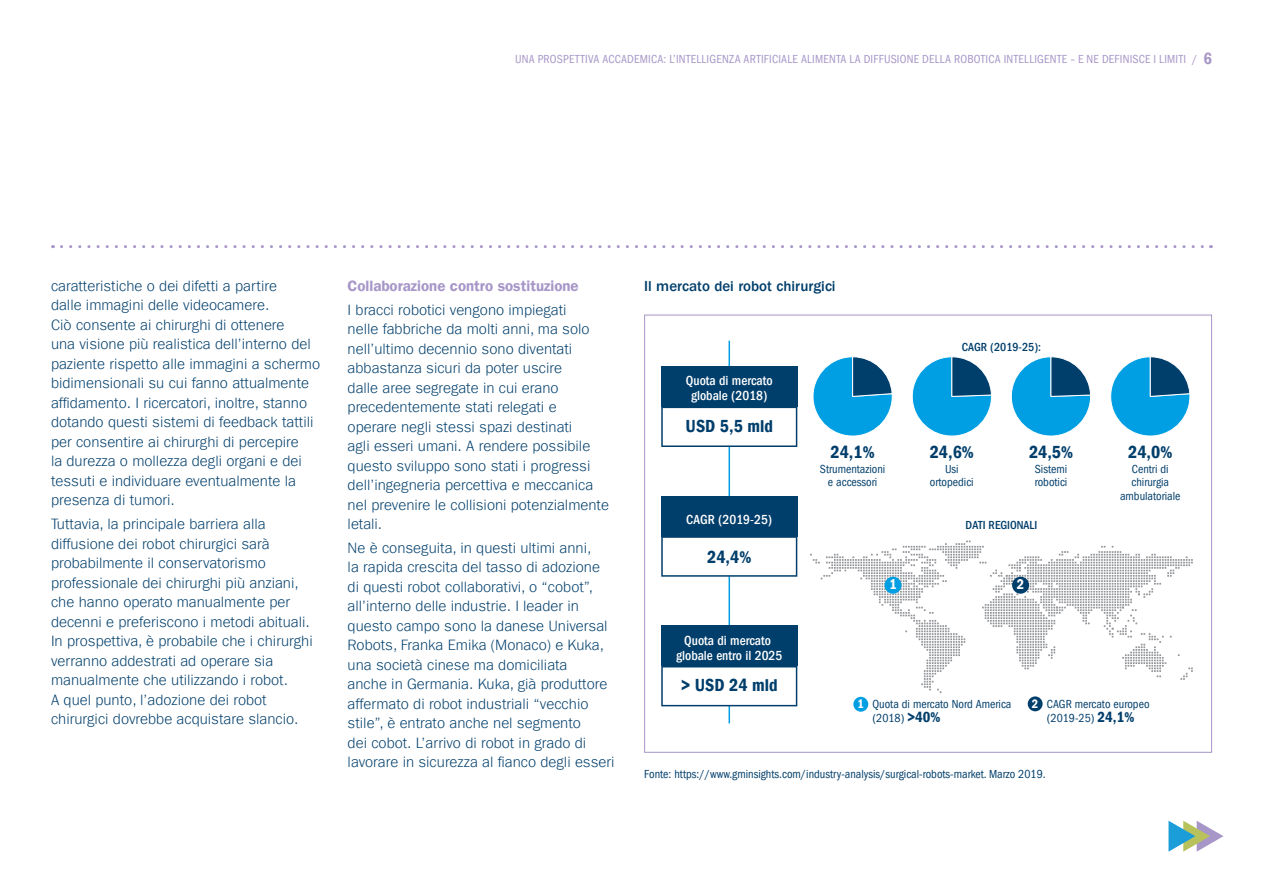
<style>
.page{position:relative;width:1263px;height:893px;background:#fff}
.page>*{position:absolute;margin:0;border:0;box-sizing:border-box;transform-origin:0 0}
.t1{font:18px "ITC Frank Gofor Ameriprise Dm Cn";color:#003e6b}
.t2{font:300 15px/19.5px "ITC Frank Gofor Ameriprise";color:#003e6b}
.t3{font:15px "ITC Frank Gofor Ameriprise Dm";color:#a796c8}
.t4{font:500 15px "ITC Frank Gofor Ameriprise";color:#003e6b}
.t5{font:14.4px "ITC Frank Gofor Ameriprise Dm Cn";color:#fff}
.t6{font:500 condensed 13.5px/15px "ITC Frank Gofor Ameriprise";color:#fff;text-align:center}
.t7{font:12.6px "ITC Frank Gofor Ameriprise Dm Cn";color:#fff}
.t8{font:condensed 12px/13.5px "ITC Frank Gofor Ameriprise";color:#003e6b}
.t9{font:condensed 12px "ITC Frank Gofor Ameriprise";letter-spacing:.015em;color:#a796c8}
.t10{font:500 condensed 12px "ITC Frank Gofor Ameriprise";color:#003e6b}
.s1{font-family:"ITC Frank Gofor Ameriprise Dm Cn";font-stretch:normal;font-size:16.8px}
.s2{font-family:"ITC Frank Gofor Ameriprise Dm Cn";font-stretch:normal;font-size:15px}
</style>
<div class="page">
<svg style="left:1168px;top:821px;width:55px;height:31px"></svg>
<svg style="left:61px;top:245px;width:1150px;height:3px"></svg>
<svg style="left:810px;top:540px;width:383px;height:153px"></svg>
<svg style="left:1006px;top:567px;width:15px;height:18px"></svg>
<hr style="left:728px;top:341px;width:2px;height:382px;background:#009fe3">
<div style="left:661px;top:366px;width:136px;height:41px;background:#003e6b"></div>
<svg style="left:661px;top:407px;width:136px;height:40px"></svg>
<div style="left:661px;top:496px;width:136px;height:40px;background:#003e6b"></div>
<svg style="left:661px;top:536px;width:136px;height:41px"></svg>
<div style="left:661px;top:626px;width:136px;height:40px;background:#003e6b"></div>
<svg style="left:661px;top:666px;width:136px;height:40px"></svg>
<svg style="left:813px;top:356px;width:80px;height:80px"></svg>
<svg style="left:912px;top:356px;width:80px;height:80px"></svg>
<svg style="left:1011px;top:356px;width:80px;height:80px"></svg>
<svg style="left:1110px;top:356px;width:80px;height:80px"></svg>
<div style="left:884px;top:577px;width:17px;height:17px;background:#009fe3;border-radius:50%"></div>
<div style="left:853px;top:697px;width:15px;height:15px;background:#009fe3;border-radius:50%"></div>
<div style="left:1028px;top:696px;width:14px;height:15px;background:#003e6b;border-radius:50%"></div>
<div style="left:1012px;top:577px;width:17px;height:17px;background:#003e6b;border-radius:50%"></div>
<p class="t9" style="left:515px;top:52px;width:698px">UNA PROSPETTIVA ACCADEMICA: L’INTELLIGENZA ARTIFICIALE ALIMENTA LA DIFFUSIONE DELLA ROBOTICA INTELLIGENTE – E NE DEFINISCE I LIMITI / <span class="s1">6</span></p>
<p class="t2" style="left:51px;top:276px;width:271px">caratteristiche o dei difetti a partire<br>dalle immagini delle videocamere.<br>Ciò consente ai chirurghi di ottenere<br>una visione più realistica dell’interno del paziente rispetto alle immagini a schermo bidimensionali su cui fanno attualmente affidamento. I ricercatori, inoltre, stanno dotando questi sistemi di feedback tattili per consentire ai chirurghi di percepire<br>la durezza o mollezza degli organi e dei tessuti e individuare eventualmente la presenza di tumori.</p>
<p class="t2" style="left:51px;top:514px;width:263px">Tuttavia, la principale barriera alla diffusione dei robot chirurgici sarà probabilmente il conservatorismo professionale dei chirurghi più anziani, che hanno operato manualmente per decenni e preferiscono i metodi abituali.<br>In prospettiva, è probabile che i chirurghi verranno addestrati ad operare sia manualmente che utilizzando i robot.<br>A quel punto, l’adozione dei robot chirurgici dovrebbe acquistare slancio.</p>
<p class="t3" style="left:348px;top:277px;width:233px">Collaborazione contro sostituzione</p>
<p class="t2" style="left:348px;top:300px;width:263px">I bracci robotici vengono impiegati<br>nelle fabbriche da molti anni, ma solo nell’ultimo decennio sono diventati abbastanza sicuri da poter uscire<br>dalle aree segregate in cui erano precedentemente stati relegati e operare negli stessi spazi destinati<br>agli esseri umani. A rendere possibile questo sviluppo sono stati i progressi dell’ingegneria percettiva e meccanica nel prevenire le collisioni potenzialmente letali.</p>
<p class="t2" style="left:348px;top:538px;width:268px">Ne è conseguita, in questi ultimi anni,<br>la rapida crescita del tasso di adozione di questi robot collaborativi, o “cobot”, all’interno delle industrie. I leader in questo campo sono la danese Universal Robots, Franka Emika (Monaco) e Kuka, una società cinese ma domiciliata<br>anche in Germania. Kuka, già produttore affermato di robot industriali “vecchio stile”, è entrato anche nel segmento<br>dei cobot. L’arrivo di robot in grado di lavorare in sicurezza al fianco degli esseri</p>
<p class="t4" style="left:644px;top:278px;width:193px">Il mercato dei robot chirurgici</p>
<p class="t6" style="left:686px;top:373px;width:88px">Quota di mercato globale (2018)</p>
<p class="t1" style="left:686px;top:415px;width:89px">USD 5,5 mld</p>
<p class="t6" style="left:686px;top:512px;width:87px">CAGR (2019-25)</p>
<p class="t1" style="left:707px;top:547px;width:46px">24,4%</p>
<p class="t6" style="left:676px;top:633px;width:108px">Quota di mercato globale entro il 2025</p>
<p class="t1" style="left:681px;top:675px;width:98px">&gt; USD 24 mld</p>
<p class="t1" style="left:830px;top:441px;width:46px">24,1%</p>
<p class="t8" style="left:820px;top:462px;width:67px;text-align:center">Strumentazioni e accessori</p>
<p class="t5" style="left:889px;top:576px;width:9px">1</p>
<p class="t10" style="left:962px;top:340px;width:81px">CAGR (2019-25):</p>
<p class="t1" style="left:930px;top:441px;width:46px">24,6%</p>
<p class="t8" style="left:930px;top:462px;width:45px;text-align:center">Usi ortopedici</p>
<p class="t1" style="left:1029px;top:441px;width:46px">24,5%</p>
<p class="t8" style="left:1035px;top:462px;width:34px">Sistemi robotici</p>
<p class="t10" style="left:965px;top:518px;width:73px">DATI REGIONALI</p>
<p class="t5" style="left:1017px;top:576px;width:9px">2</p>
<p class="t1" style="left:1128px;top:441px;width:46px">24,0%</p>
<p class="t8" style="left:1120px;top:462px;width:62px;text-align:center">Centri di chirurgia ambulatoriale</p>
<p class="t7" style="left:857px;top:696px;width:8px">1</p>
<p class="t7" style="left:1032px;top:696px;width:8px">2</p>
<p class="t8" style="left:872px;top:698px;width:140px">Quota di mercato Nord America (2018) <span class="s2">&gt;40%</span></p>
<p class="t8" style="left:1047px;top:698px;width:104px">CAGR mercato europeo (2019-25) <span class="s2">24,1%</span></p>
<p class="t8" style="left:644px;top:767px;width:403px">Fonte: https://www.gminsights.com/industry-analysis/surgical-robots-market. Marzo 2019.</p>
</div>
